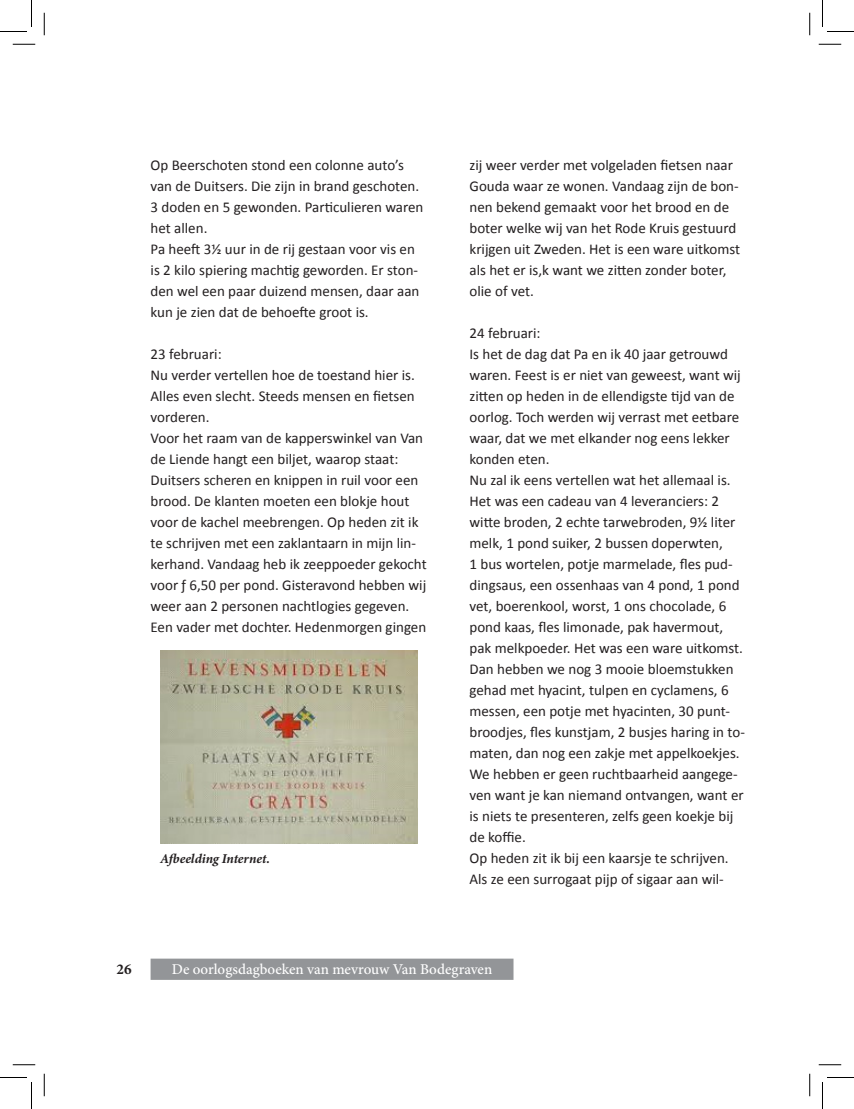
<style>
.page{position:relative;width:854px;height:1109px;background:#fff}
.page>*{position:absolute;margin:0;border:0;box-sizing:border-box;transform-origin:0 0}
.t1{font:15px/21px "Calibri";color:#231f20}
.t2{font:500 15px "Minion Pro";color:#fff}
.t3{font:700 15px "Minion Pro";color:#231f20}
.t4{font:italic 700 13.5px "Minion Pro";letter-spacing:-.005em;color:#231f20}
</style>
<div class="page">
<div style="left:151px;top:959px;width:362px;height:21px;background:#939598"></div>
<img style="left:160px;top:650px;width:257px;height:194px">
<svg style="left:13px;top:44px;width:22px;height:1px"></svg>
<svg style="left:819px;top:44px;width:22px;height:1px"></svg>
<svg style="left:13px;top:1064px;width:22px;height:1px"></svg>
<svg style="left:819px;top:1064px;width:22px;height:1px"></svg>
<svg style="left:44px;top:13px;width:1px;height:22px"></svg>
<svg style="left:44px;top:1074px;width:1px;height:22px"></svg>
<svg style="left:809px;top:13px;width:1px;height:22px"></svg>
<svg style="left:809px;top:1074px;width:1px;height:22px"></svg>
<svg style="left:0;top:0;width:32px;height:32px"></svg>
<svg style="left:0;top:1077px;width:32px;height:32px"></svg>
<svg style="left:822px;top:0;width:32px;height:32px"></svg>
<svg style="left:822px;top:1077px;width:32px;height:32px"></svg>
<p class="t1" style="left:151px;top:155px;width:274px">Op Beerschoten stond een colonne auto’s van de Duitsers. Die zijn in brand geschoten.<br>3 doden en 5 gewonden. Particulieren waren het allen.<br>Pa heeft 3½ uur in de rij gestaan voor vis en is 2 kilo spiering machtig geworden. Er ston&shy;den wel een paar duizend mensen, daar aan kun je zien dat de behoefte groot is.</p>
<p class="t1" style="left:151px;top:344px;width:278px">23 februari:<br>Nu verder vertellen hoe de toestand hier is.<br>Alles even slecht. Steeds mensen en fietsen vorderen.<br>Voor het raam van de kapperswinkel van Van de Liende hangt een biljet, waarop staat:<br>Duitsers scheren en knippen in ruil voor een brood. De klanten moeten een blokje hout voor de kachel meebrengen. Op heden zit ik te schrijven met een zaklantaarn in mijn lin&shy;kerhand. Vandaag heb ik zeeppoeder gekocht voor ƒ 6,50 per pond. Gisteravond hebben wij weer aan 2 personen nachtlogies gegeven.<br>Een vader met dochter. Hedenmorgen gingen</p>
<p class="t4" style="left:160px;top:849px;width:111px">Afbeelding Internet.</p>
<p class="t1" style="left:469px;top:155px;width:272px">zij weer verder met volgeladen fietsen naar Gouda waar ze wonen. Vandaag zijn de bon&shy;nen bekend gemaakt voor het brood en de boter welke wij van het Rode Kruis gestuurd krijgen uit Zweden. Het is een ware uitkomst als het er is,k want we zitten zonder boter, olie of vet.</p>
<p class="t1" style="left:469px;top:323px;width:277px">24 februari:<br>Is het de dag dat Pa en ik 40 jaar getrouwd waren. Feest is er niet van geweest, want wij zitten op heden in de ellendigste tijd van de oorlog. Toch werden wij verrast met eetbare waar, dat we met elkander nog eens lekker konden eten.<br>Nu zal ik eens vertellen wat het allemaal is.<br>Het was een cadeau van 4 leveranciers: 2 witte broden, 2 echte tarwebroden, 9½ liter melk, 1 pond suiker, 2 bussen doperwten,<br>1 bus wortelen, potje marmelade, fles pud&shy;dingsaus, een ossenhaas van 4 pond, 1 pond vet, boerenkool, worst, 1 ons chocolade, 6 pond kaas, fles limonade, pak havermout, pak melkpoeder. Het was een ware uitkomst.<br>Dan hebben we nog 3 mooie bloemstukken gehad met hyacint, tulpen en cyclamens, 6 messen, een potje met hyacinten, 30 punt&shy;broodjes, fles kunstjam, 2 busjes haring in to&shy;maten, dan nog een zakje met appelkoekjes.<br>We hebben er geen ruchtbaarheid aangege&shy;ven want je kan niemand ontvangen, want er is niets te presenteren, zelfs geen koekje bij de koffie.<br>Op heden zit ik bij een kaarsje te schrijven.<br>Als ze een surrogaat pijp of sigaar aan wil-</p>
<p class="t3" style="left:117px;top:959px;width:16px">26</p>
<p class="t2" style="left:172px;top:959px;width:322px">De oorlogsdagboeken van mevrouw Van Bodegraven</p>
</div>
